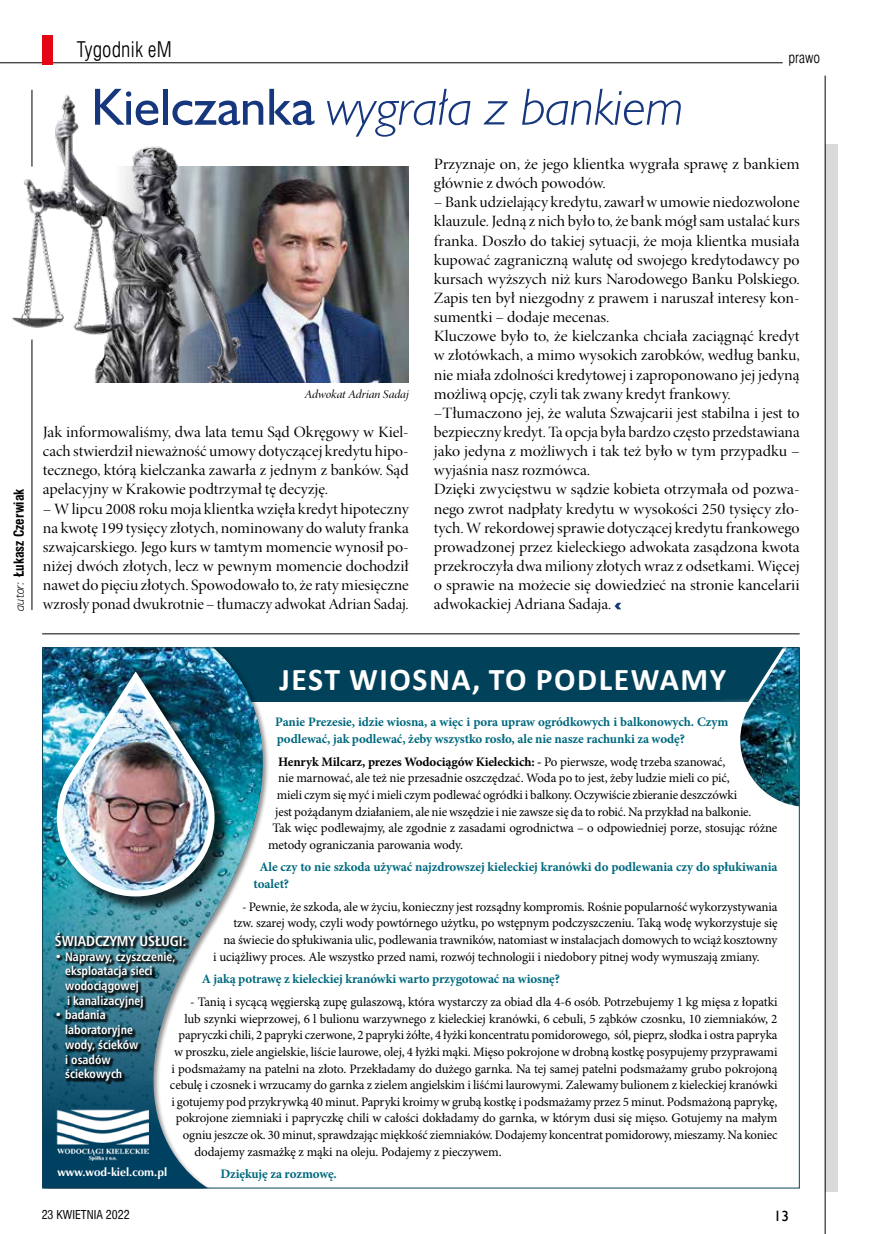
<style>
.page{position:relative;width:872px;height:1234px;background:#fff}
.page>*{position:absolute;margin:0;border:0;box-sizing:border-box;transform-origin:0 0}
.t1{font:italic 52.5px "Humanst 521 Lt EUX";color:#16377e}
.t2{font:700 31.8px "Calibri";letter-spacing:.05em;color:#fff}
.t3{font:21px "Swis 721 Lt Cn EUX";color:#000}
.t4{font:15.75px/19.2px "Minion Pro Disp";color:#000;text-align:justify;scale:1.06 1}
.t5{font:15.75px/19.2px "Minion Pro Disp";color:#000;scale:1.09 1}
.t6{font:15px "Swis 721 Lt Cn EUX";color:#000}
.t7{font:15px "Humanst 521 EUX";color:#000}
.t8{font:700 14.4px "Humnst 777 Cn EUX";color:#fff}
.t9{font:700 13.5px "Swis 721 Cn EUX";color:#000}
.t10{font:13.05px "Minion Pro";letter-spacing:-.01em;color:#000}
.t11{font:700 13.05px/16.6px "Minion Pro";letter-spacing:-.01em;color:#00697e}
.t12{font:700 13.05px "Minion Pro";letter-spacing:-.01em;color:#000}
.t13{font:700 12.3px/14.7px "Humnst 777 Cn EUX";color:#fff}
.t14{font:12px "Minion Pro It Disp";letter-spacing:-.01em;color:#000;scale:1.06 1}
.t15{font:12px "Swis 721 Cn EUX";color:#000}
.t16{font:700 11.55px "Zapf Humnst EUX";color:#fff}
.s1{font-family:"Humanst 521 Lt EUX";font-weight:400;font-style:italic}
.s2{font-family:"Humanst 521 EUX";font-style:normal}
.s3{font-weight:400}
</style>
<div class="page">
<div style="left:825px;top:144px;width:13px;height:1047px;background:#dadada"></div>
<hr style="left:824px;top:75px;width:1px;height:1158px;background:#000">
<hr style="left:32px;top:339px;width:1px;height:271px;background:#000">
<hr style="left:0;top:62px;width:782px;height:1px;background:#000">
<hr style="left:42px;top:633px;width:757px;height:1px;background:#000">
<div style="left:43px;top:35px;width:10px;height:30px;background:#e30613"></div>
<div style="left:195px;top:647px;width:604px;height:55px;background:#01415a"></div>
<div style="left:43px;top:647px;width:227px;height:540px;background:#000;opacity:.44"></div>
<img style="left:44px;top:649px;width:220px;height:537px">
<div style="left:55px;top:931px;width:135px;height:153px;background:#000;opacity:.75"></div>
<img style="left:57px;top:1108px;width:92px;height:52px">
<div style="left:59px;top:675px;width:173px;height:239px;background:#000;opacity:.75"></div>
<img style="left:54px;top:665px;width:163px;height:234px">
<img style="left:735px;top:649px;width:62px;height:157px">
<img style="left:261px;top:167px;width:147px;height:215px">
<svg style="left:614px;top:602px;width:7px;height:7px"></svg>
<img style="left:12px;top:89px;width:249px;height:293px">
<p class="t9" style="left:11px;top:610px;width:123px;rotate:-90deg"><span class="s1">autor:</span> Łukasz Czerwiak</p>
<h3 class="t3" style="left:77px;top:37px;width:96px">Tygodnik eM</h3>
<h1 class="t1" style="left:91px;top:75px;width:594px"><span class="s2">Kielczanka</span> wygrała z bankiem</h1>
<p class="t6" style="left:788px;top:48px;width:33px">prawo</p>
<p class="t14" style="left:304px;top:387px;width:100px">Adwokat Adrian Sadaj</p>
<p class="t4" style="left:43px;top:422px;width:346px">Jak informowaliśmy, dwa lata temu Sąd Okręgowy w Kiel&shy;cach stwierdził nieważność umowy dotyczącej kredytu hipo&shy;tecznego, którą kielczanka zawarła z jednym z banków. Sąd apelacyjny w Krakowie podtrzymał tę decyzję.</p>
<p class="t4" style="left:43px;top:499px;width:347px">– Wlipcu 2008 roku moja klientka wzięła kredyt hipoteczny na kwotę 199 tysięcy złotych, nominowany do waluty franka szwajcarskiego. Jego kurs w tamtym momencie wynosił po&shy;niżej dwóch złotych, lecz w pewnym momencie dochodził nawet do pięciu złotych. Spowodowało to, że raty miesięczne wzrosły ponad dwukrotnie – tłumaczy adwokat Adrian Sadaj.</p>
<p class="t5" style="left:434px;top:155px;width:337px">Przyznaje on, że jego klientka wygrała sprawę z bankiem głównie z dwóch powodów.</p>
<p class="t4" style="left:434px;top:193px;width:347px;text-align:left">– Bank udzielający kredytu, zawarł wumowie niedozwolone klauzule. Jedną z nich było to, że bank mógł sam ustalać kurs franka. Doszło do takiej sytuacji, że moja klientka musiała kupować zagraniczną walutę od swojego kredytodawcy po kursach wyższych niż kurs Narodowego Banku Polskiego.<br>Zapis ten był niezgodny z prawem i naruszał interesy kon&shy;sumentki – dodaje mecenas.<br>Kluczowe było to, że kielczanka chciała zaciągnąć kredyt w złotówkach, a mimo wysokich zarobków, według banku, nie miała zdolności kredytowej i zaproponowano jej jedyną możliwą opcję, czyli tak zwany kredyt frankowy. –Tłumaczono jej, że waluta Szwajcarii jest stabilna i jest to bezpieczny kredyt. Ta opcja była bardzo często przedstawiana jako jedyna z możliwych i tak też było w tym przypadku – wyjaśnia nasz rozmówca.<br>Dzięki zwycięstwu w sądzie kobieta otrzymała od pozwa&shy;nego zwrot nadpłaty kredytu w wysokości 250 tysięcy zło&shy;tych. Wrekordowej sprawie dotyczącej kredytu frankowego prowadzonej przez kieleckiego adwokata zasądzona kwota przekroczyła dwa miliony złotych wraz z odsetkami. Więcej o sprawie na możecie się dowiedzieć na stronie kancelarii adwokackiej Adriana Sadaja.</p>
<h2 class="t2" style="left:279px;top:656px;width:448px">JEST WIOSNA, TO PODLEWAMY</h2>
<p class="t11" style="left:275px;top:713px;width:454px">Panie Prezesie, idzie wiosna, a więc i pora upraw ogródkowych i balkonowych. Czym podlewać, jak podlewać, żeby wszystko rosło, ale nie nasze rachunki za wodę?</p>
<p class="t12" style="left:278px;top:752px;width:449px">Henryk Milcarz, prezes Wodociągów Kieleckich: - <span class="s3">Po pierwsze, wodę trzeba szanować,</span></p>
<p class="t10" style="left:278px;top:770px;width:453px">nie marnować, ale też nie przesadnie oszczędzać. Woda po to jest, żeby ludzie mieli co pić,</p>
<p class="t10" style="left:277px;top:786px;width:462px">mieli czym się myć i mieli czym podlewać ogródki i balkony. Oczywiście zbieranie deszczówki</p>
<p class="t10" style="left:275px;top:803px;width:477px">jest pożądanym działaniem, ale nie wszędzie i nie zawsze się da to robić. Na przykład na balkonie.</p>
<p class="t10" style="left:272px;top:820px;width:506px">Tak więc podlewajmy, ale zgodnie z zasadami ogrodnictwa – o odpowiedniej porze, stosując różne</p>
<p class="t10" style="left:268px;top:836px;width:196px">metody ograniczania parowania wody.</p>
<p class="t11" style="left:254px;top:858px;width:525px;text-indent:6px">Ale czy to nie szkoda używać najzdrowszej kieleckiej kranówki do podlewania czy do spłukiwania toalet?</p>
<p class="t10" style="left:242px;top:898px;width:537px">- Pewnie, że szkoda, ale w życiu, konieczny jest rozsądny kompromis. Rośnie popularność wykorzystywania</p>
<p class="t10" style="left:233px;top:915px;width:545px">tzw. szarej wody, czyli wody powtórnego użytku, po wstępnym podczyszczeniu. Taką wodę wykorzystuje się</p>
<p class="t10" style="left:223px;top:931px;width:555px">na świecie do spłukiwania ulic, podlewania trawników, natomiast w instalacjach domowych to wciąż kosztowny</p>
<p class="t10" style="left:213px;top:948px;width:548px">i uciążliwy proces. Ale wszystko przed nami, rozwój technologii i niedobory pitnej wody wymuszają zmiany.</p>
<p class="t11" style="left:202px;top:970px;width:360px">A jaką potrawę z kieleckiej kranówki warto przygotować na wiosnę?</p>
<p class="t10" style="left:190px;top:993px;width:589px">- Tanią i sycącą węgierską zupę gulaszową, która wystarczy za obiad dla 4-6 osób. Potrzebujemy 1 kg mięsa z łopatki</p>
<p class="t10" style="left:184px;top:1010px;width:594px">lub szynki wieprzowej, 6 l bulionu warzywnego z kieleckiej kranówki, 6 cebuli, 5 ząbków czosnku, 10 ziemniaków, 2</p>
<p class="t10" style="left:179px;top:1027px;width:600px">papryczki chili, 2 papryki czerwone, 2 papryki żółte, 4 łyżki koncentratu pomidorowego, sól, pieprz, słodka i ostra papryka</p>
<p class="t10" style="left:174px;top:1043px;width:605px">w proszku, ziele angielskie, liście laurowe, olej, 4 łyżki mąki. Mięso pokrojone w drobną kostkę posypujemy przyprawami</p>
<p class="t10" style="left:171px;top:1060px;width:607px">i podsmażamy na patelni na złoto. Przekładamy do dużego garnka. Na tej samej patelni podsmażamy grubo pokrojoną</p>
<p class="t10" style="left:170px;top:1076px;width:609px">cebulę i czosnek i wrzucamy do garnka z zielem angielskim i liśćmi laurowymi. Zalewamy bulionem z kieleckiej kranówki</p>
<p class="t10" style="left:171px;top:1093px;width:607px">i gotujemy pod przykrywką 40 minut. Papryki kroimy w grubą kostkę i podsmażamy przez 5 minut. Podsmażoną paprykę,</p>
<p class="t10" style="left:176px;top:1110px;width:603px">pokrojone ziemniaki i papryczkę chili w całości dokładamy do garnka, w którym dusi się mięso. Gotujemy na małym</p>
<p class="t10" style="left:183px;top:1126px;width:596px">ogniu jeszcze ok. 30 minut, sprawdzając miękkość ziemniaków. Dodajemy koncentrat pomidorowy, mieszamy. Na koniec</p>
<p class="t10" style="left:194px;top:1143px;width:309px">dodajemy zasmażkę z mąki na oleju. Podajemy z pieczywem.</p>
<p class="t11" style="left:220px;top:1165px;width:118px">Dziękuję za rozmowę.</p>
<p class="t8" style="left:55px;top:931px;width:133px">ŚWIADCZYMY USŁUGI:</p>
<p class="t13" style="left:65px;top:948px;width:112px;text-indent:-10px">• Naprawy, czyszczenie, eksploatacja sieci wodociągowej<br>i kanalizacyjnej</p>
<p class="t13" style="left:65px;top:1007px;width:75px;text-indent:-10px">• badania laboratoryjne wody, ścieków i osadów ściekowych</p>
<p class="t16" style="left:58px;top:1164px;width:111px">www.wod-kiel.com.pl</p>
<p class="t15" style="left:42px;top:1206px;width:90px">23 KWIETNIA 2022</p>
<p class="t7" style="left:774px;top:1206px;width:17px">13</p>
</div>
